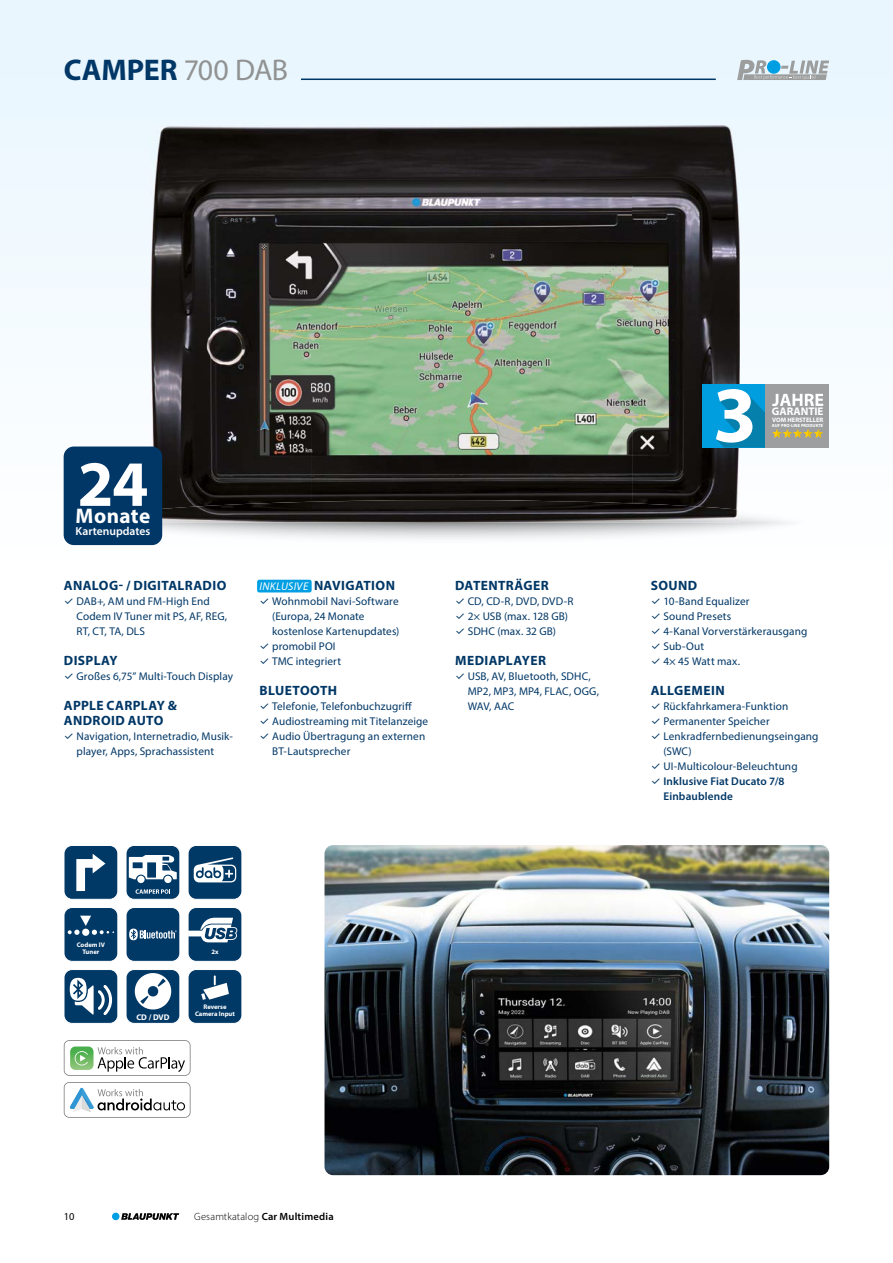
<style>
.page{position:relative;width:893px;height:1263px;background:#fff}
.page>*{position:absolute;margin:0;border:0;box-sizing:border-box;transform-origin:0 0}
.t1{font:700 65.1px "Myriad Pro";color:#fff}
.t2{font:700 30px "Myriad Pro";color:#003766}
.t3{font:700 21.15px "Myriad Pro";letter-spacing:.02em;color:#fff}
.t4{font:700 13.5px/15px "Myriad Pro";letter-spacing:.025em;color:#003766}
.t5{font:600 11.7px "Myriad Pro";color:#fff}
.t6{font:11.25px/15px "Myriad Pro";letter-spacing:.01em;color:#003766}
.t7{font:600 11.25px/15px "Myriad Pro";letter-spacing:.01em;color:#003766}
.t8{font:700 11.1px "Myriad Pro";color:#fff}
.t9{font:300 10.5px "Myriad Pro";letter-spacing:.015em;color:#000}
.t10{font:10.5px "Myriad Pro";color:#000}
.t11{font:700 8.25px "Myriad Pro";color:#fff}
.t12{font:700 6.6px/6.6px "Myriad Pro";letter-spacing:-.005em;color:#fff;text-align:center}
.t13{font:700 6.45px "Myriad Pro";color:#fff}
.t14{font:700 4.5px "Myriad Pro";color:#fff}
.s1{font-weight:400;color:#919292}
.s2{font-family:"Inter"}
.s3{font-weight:400;font-style:italic;font-size:11.25px;color:#fff}
.s4{font-family:"Inter";font-weight:400}
.s5{font-weight:600}
</style>
<div class="page">
<svg style="left:0;top:0;width:893px;height:546px"></svg>
<div style="left:112px;top:1213px;width:7px;height:7px;background:#009ee3;border-radius:50%"></div>
<svg style="left:121px;top:1213px;width:58px;height:7px"></svg>
<div style="left:257px;top:580px;width:55px;height:12px;background:#009ee3;border-radius:2px"></div>
<div style="left:126px;top:845px;width:54px;height:54px;background:#003866;border-radius:8px"></div>
<div style="left:126px;top:845px;width:54px;height:55px;border:1px solid #fff;border-radius:8px"></div>
<svg style="left:129px;top:855px;width:48px;height:24px"></svg>
<svg style="left:163px;top:874px;width:10px;height:11px"></svg>
<svg style="left:136px;top:874px;width:10px;height:11px"></svg>
<div style="left:164px;top:876px;width:8px;height:7px;background:#fff;border-radius:50%"></div>
<div style="left:137px;top:876px;width:8px;height:7px;background:#fff;border-radius:50%"></div>
<svg style="left:136px;top:889px;width:34px;height:5px"></svg>
<img style="left:155px;top:510px;width:650px;height:35px">
<img style="left:150px;top:125px;width:483px;height:289px">
<img style="left:633px;top:125px;width:107px;height:375px">
<img style="left:150px;top:414px;width:161px;height:86px">
<img style="left:311px;top:414px;width:322px;height:86px">
<img style="left:162px;top:500px;width:578px;height:23px">
<div style="left:188px;top:845px;width:54px;height:54px;background:#003866;border-radius:8px"></div>
<div style="left:188px;top:845px;width:54px;height:55px;border:1px solid #fff;border-radius:8px"></div>
<svg style="left:194px;top:857px;width:42px;height:25px"></svg>
<div style="left:188px;top:907px;width:54px;height:54px;background:#003866;border-radius:8px"></div>
<div style="left:188px;top:907px;width:54px;height:55px;border:1px solid #fff;border-radius:8px"></div>
<svg style="left:188px;top:917px;width:49px;height:25px"></svg>
<div style="left:126px;top:969px;width:54px;height:54px;background:#003866;border-radius:8px"></div>
<div style="left:126px;top:969px;width:54px;height:55px;border:1px solid #fff;border-radius:8px"></div>
<svg style="left:134px;top:973px;width:38px;height:37px"></svg>
<div style="left:64px;top:969px;width:54px;height:54px;background:#003866;border-radius:8px"></div>
<div style="left:64px;top:969px;width:54px;height:55px;border:1px solid #fff;border-radius:8px"></div>
<svg style="left:70px;top:978px;width:42px;height:37px"></svg>
<div style="left:64px;top:845px;width:54px;height:54px;background:#003866;border-radius:8px"></div>
<div style="left:64px;top:845px;width:54px;height:55px;border:1px solid #fff;border-radius:8px"></div>
<svg style="left:76px;top:854px;width:30px;height:38px"></svg>
<div style="left:126px;top:907px;width:54px;height:54px;background:#003866;border-radius:8px"></div>
<div style="left:126px;top:907px;width:54px;height:55px;border:1px solid #fff;border-radius:8px"></div>
<svg style="left:129px;top:928px;width:48px;height:12px"></svg>
<div style="left:188px;top:969px;width:54px;height:54px;background:#003866;border-radius:8px"></div>
<div style="left:188px;top:969px;width:54px;height:55px;border:1px solid #fff;border-radius:8px"></div>
<svg style="left:201px;top:975px;width:28px;height:25px"></svg>
<img style="left:325px;top:845px;width:504px;height:330px">
<hr style="left:301px;top:79px;width:415px;height:1px;background:#003766">
<svg style="left:64px;top:1040px;width:127px;height:36px"></svg>
<div style="left:65px;top:1041px;width:125px;height:34px;background:#fff;border-radius:5px"></div>
<svg style="left:70px;top:1046px;width:115px;height:26px"></svg>
<svg style="left:64px;top:1082px;width:127px;height:36px"></svg>
<div style="left:65px;top:1083px;width:125px;height:34px;background:#fff;border-radius:5px"></div>
<svg style="left:70px;top:1088px;width:115px;height:24px"></svg>
<div style="left:702px;top:384px;width:64px;height:64px;background:#009edf"></div>
<svg style="left:716px;top:389px;width:50px;height:58px"></svg>
<div style="left:766px;top:384px;width:63px;height:64px;background:#9c9e9f"></div>
<svg style="left:772px;top:394px;width:51px;height:12px"></svg>
<svg style="left:772px;top:429px;width:51px;height:9px"></svg>
<div style="left:64px;top:907px;width:54px;height:54px;background:#003866;border-radius:8px"></div>
<div style="left:64px;top:907px;width:54px;height:55px;border:1px solid #fff;border-radius:8px"></div>
<svg style="left:68px;top:916px;width:46px;height:19px"></svg>
<div style="left:64px;top:446px;width:98px;height:99px;background:#003766;border-radius:10px"></div>
<svg style="left:737px;top:60px;width:92px;height:20px;background:#bac0c3"></svg>
<div style="left:767px;top:60px;width:13px;height:14px;background:#009ee3;border-radius:50%"></div>
<h2 class="t2" style="left:64px;top:50px;width:226px">CAMPER <span class="s1">700 DAB</span></h2>
<h1 class="t1" style="left:78px;top:441px;width:72px">24</h1>
<h3 class="t3" style="left:76px;top:502px;width:76px">Monate</h3>
<p class="t5" style="left:76px;top:523px;width:76px">Kartenupdates</p>
<p class="t4" style="left:64px;top:578px;width:164px">ANALOG- / DIGITALRADIO</p>
<p class="t6" style="left:77px;top:594px;width:152px;text-indent:-13px"><span class="s2">✓</span> DAB+, AM und FM-High End<br>Codem IV Tuner mit PS, AF, REG,<br>RT, CT, TA, DLS</p>
<p class="t4" style="left:64px;top:653px;width:55px">DISPLAY</p>
<p class="t6" style="left:64px;top:669px;width:171px"><span class="s2">✓</span> Großes 6,75” Multi-Touch Display</p>
<p class="t4" style="left:64px;top:698px;width:114px">APPLE CARPLAY &amp;<br>ANDROID AUTO</p>
<p class="t6" style="left:64px;top:729px;width:171px;text-align:center"><span class="s2">✓</span> Navigation, Internetradio, Musik&shy;player, Apps, Sprachassistent</p>
<p class="t4" style="left:259px;top:578px;width:137px"><span class="s3">INKLUSIVE</span> NAVIGATION</p>
<p class="t6" style="left:272px;top:594px;width:129px;text-indent:-13px"><span class="s2">✓</span> Wohnmobil Navi-Software (Europa, 24 Monate kostenlose Kartenupdates)</p>
<p class="t6" style="left:259px;top:639px;width:78px"><span class="s2">✓</span> promobil POI</p>
<p class="t6" style="left:259px;top:654px;width:83px"><span class="s2">✓</span> TMC integriert</p>
<p class="t4" style="left:260px;top:683px;width:79px">BLUETOOTH</p>
<p class="t6" style="left:259px;top:699px;width:154px"><span class="s2">✓</span> Telefonie, Telefonbuchzugriff</p>
<p class="t6" style="left:259px;top:714px;width:170px"><span class="s2">✓</span> Audiostreaming mit Titelanzeige</p>
<p class="t6" style="left:272px;top:729px;width:155px;text-indent:-13px"><span class="s2">✓</span> Audio Übertragung an externen<br>BT-Lautsprecher</p>
<p class="t4" style="left:455px;top:578px;width:95px">DATENTRÄGER</p>
<p class="t6" style="left:455px;top:594px;width:120px"><span class="s2">✓</span> CD, CD-R, DVD, DVD-R</p>
<p class="t6" style="left:455px;top:609px;width:115px"><span class="s2">✓</span> 2× USB (max. 128 GB)</p>
<p class="t6" style="left:455px;top:624px;width:103px"><span class="s2">✓</span> SDHC (max. 32 GB)</p>
<p class="t4" style="left:455px;top:653px;width:92px">MEDIAPLAYER</p>
<p class="t6" style="left:468px;top:669px;width:133px;text-indent:-13px"><span class="s2">✓</span> USB, AV, Bluetooth, SDHC,<br>MP2, MP3, MP4, FLAC, OGG,<br>WAV, AAC</p>
<p class="t8" style="left:772px;top:404px;width:53px">GARANTIE</p>
<p class="t13" style="left:772px;top:415px;width:53px">VOM HERSTELLER</p>
<p class="t14" style="left:772px;top:422px;width:53px">AUF PRO-LINE PRODUKTE</p>
<p class="t4" style="left:651px;top:578px;width:48px">SOUND</p>
<p class="t6" style="left:651px;top:594px;width:100px"><span class="s2">✓</span> 10-Band Equalizer</p>
<p class="t6" style="left:651px;top:609px;width:82px"><span class="s2">✓</span> Sound Presets</p>
<p class="t6" style="left:651px;top:624px;width:158px"><span class="s2">✓</span> 4-Kanal Vorverstärkerausgang</p>
<p class="t6" style="left:651px;top:639px;width:55px"><span class="s2">✓</span> Sub-Out</p>
<p class="t6" style="left:651px;top:654px;width:91px"><span class="s2">✓</span> 4× 45 Watt max.</p>
<p class="t4" style="left:651px;top:683px;width:75px">ALLGEMEIN</p>
<p class="t6" style="left:651px;top:699px;width:139px"><span class="s2">✓</span> Rückfahrkamera-Funktion</p>
<p class="t6" style="left:651px;top:714px;width:121px"><span class="s2">✓</span> Permanenter Speicher</p>
<p class="t6" style="left:663px;top:729px;width:157px;text-indent:-13px"><span class="s2">✓</span> Lenkradfernbedienungseingang (SWC)</p>
<p class="t6" style="left:651px;top:759px;width:148px"><span class="s2">✓</span> UI-Multicolour-Beleuchtung</p>
<p class="t7" style="left:663px;top:773px;width:123px;text-indent:-13px"><span class="s4">✓</span> Inklusive Fiat Ducato 7/8<br>Einbaublende</p>
<p class="t12" style="left:77px;top:941px;width:30px">Codem IV<br>Tuner</p>
<p class="t12" style="left:211px;top:948px;width:9px">2x</p>
<p class="t11" style="left:136px;top:1011px;width:35px">CD / DVD</p>
<p class="t12" style="left:195px;top:1003px;width:41px">Reverse<br>Camera Input</p>
<p class="t10" style="left:64px;top:1210px;width:12px">10</p>
<p class="t9" style="left:194px;top:1210px;width:141px">Gesamtkatalog <span class="s5">Car Multimedia</span></p>
</div>
